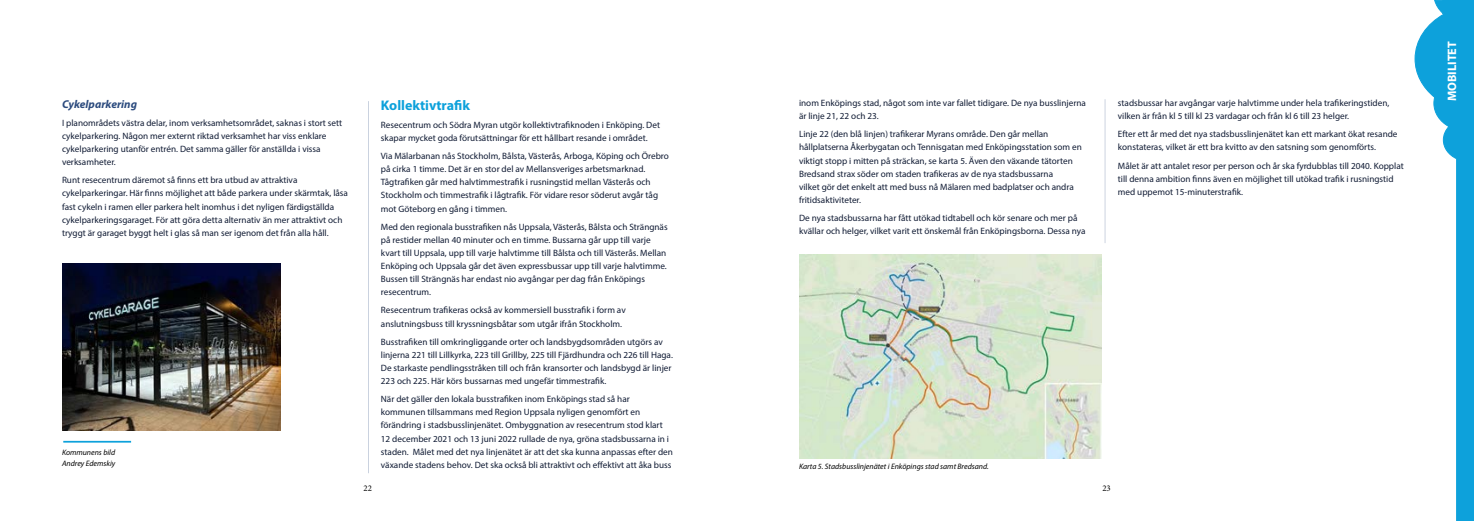
<style>
.page{position:relative;width:1474px;height:521px;background:#fff}
.page>*{position:absolute;margin:0;border:0;box-sizing:border-box;transform-origin:0 0}
.t1{font:700 14px "Myriad Pro";color:#0da1db}
.t2{font:700 12.25px "Myriad Pro";color:#fff}
.t3{font:italic 700 11.38px "Myriad Pro";color:#2c4b7e}
.t4{font:9.19px/13.1px "Myriad Pro";color:#101b34}
.t5{font:8.75px "Minion Pro";color:#000}
.t6{font:italic 7.88px/11.4px "Myriad Pro";color:#000}
</style>
<div class="page">
<img style="left:799px;top:254px;width:302px;height:205px">
<hr style="left:368px;top:101px;width:1px;height:372px;background:#2c4b7e">
<svg style="left:1414px;top:0;width:59px;height:521px"></svg>
<hr style="left:63px;top:441px;width:68px;height:2px;background:#0da1db">
<img style="left:62px;top:263px;width:218px;height:167px">
<hr style="left:1104px;top:99px;width:1px;height:144px;background:#2c4b7e">
<p class="t3" style="left:62px;top:97px;width:76px">Cykelparkering</p>
<p class="t4" style="left:62px;top:116px;width:282px">I planområdets västra delar, inom verksamhetsområdet, saknas i stort sett cykelparkering. Någon mer externt riktad verksamhet har viss enklare cykelparkering utanför entrén. Det samma gäller för anställda i vissa verksamheter.</p>
<p class="t4" style="left:62px;top:174px;width:287px">Runt resecentrum däremot så finns ett bra utbud av attraktiva cykelparkeringar. Här finns möjlighet att både parkera under skärmtak, låsa fast cykeln i ramen eller parkera helt inomhus i det nyligen färdigställda cykelparkeringsgaraget. För att göra detta alternativ än mer attraktivt och tryggt är garaget byggt helt i glas så man ser igenom det från alla håll.</p>
<p class="t6" style="left:62px;top:446px;width:55px">Kommunens bild<br>Andrey Edemskiy</p>
<h1 class="t1" style="left:381px;top:96px;width:91px">Kollektivtrafik</h1>
<p class="t4" style="left:381px;top:118px;width:281px">Resecentrum och Södra Myran utgör kollektivtrafiknoden i Enköping. Det skapar mycket goda förutsättningar för ett hållbart resande i området.</p>
<p class="t4" style="left:381px;top:149px;width:289px">Via Mälarbanan nås Stockholm, Bålsta, Västerås, Arboga, Köping och Örebro på cirka 1 timme. Det är en stor del av Mellansveriges arbetsmarknad.<br>Tågtrafiken går med halvtimmestrafik i rusningstid mellan Västerås och Stockholm och timmestrafik i lågtrafik. För vidare resor söderut avgår tåg mot Göteborg en gång i timmen.</p>
<p class="t4" style="left:381px;top:220px;width:288px">Med den regionala busstrafiken nås Uppsala, Västerås, Bålsta och Strängnäs på restider mellan 40 minuter och en timme. Bussarna går upp till varje kvart till Uppsala, upp till varje halvtimme till Bålsta och till Västerås. Mellan Enköping och Uppsala går det även expressbussar upp till varje halvtimme.<br>Bussen till Strängnäs har endast nio avgångar per dag från Enköpings resecentrum.</p>
<p class="t4" style="left:381px;top:304px;width:246px">Resecentrum trafikeras också av kommersiell busstrafik i form av anslutningsbuss till kryssningsbåtar som utgår ifrån Stockholm.</p>
<p class="t4" style="left:381px;top:335px;width:293px">Busstrafiken till omkringliggande orter och landsbygdsområden utgörs av linjerna 221 till Lillkyrka, 223 till Grillby, 225 till Fjärdhundra och 226 till Haga.<br>De starkaste pendlingsstråken till och från kransorter och landsbygd är linjer 223 och 225. Här körs bussarnas med ungefär timmestrafik.</p>
<p class="t4" style="left:381px;top:392px;width:293px">När det gäller den lokala busstrafiken inom Enköpings stad så har kommunen tillsammans med Region Uppsala nyligen genomfört en förändring i stadsbusslinjenätet. Ombyggnation av resecentrum stod klart 12 december 2021 och 13 juni 2022 rullade de nya, gröna stadsbussarna in i staden. Målet med det nya linjenätet är att det ska kunna anpassas efter den växande stadens behov. Det ska också bli attraktivt och effektivt att åka buss</p>
<p class="t4" style="left:799px;top:96px;width:288px">inom Enköpings stad, något som inte var fallet tidigare. De nya busslinjerna är linje 21, 22 och 23.</p>
<p class="t4" style="left:799px;top:128px;width:284px">Linje 22 (den blå linjen) trafikerar Myrans område. Den går mellan hållplatserna Åkerbygatan och Tennisgatan med Enköpingsstation som en viktigt stopp i mitten på sträckan, se karta 5. Även den växande tätorten Bredsand strax söder om staden trafikeras av de nya stadsbussarna<br>vilket gör det enkelt att med buss nå Mälaren med badplatser och andra fritidsaktiviteter.</p>
<p class="t4" style="left:799px;top:211px;width:288px">De nya stadsbussarna har fått utökad tidtabell och kör senare och mer på kvällar och helger, vilket varit ett önskemål från Enköpingsborna. Dessa nya</p>
<p class="t4" style="left:1117px;top:96px;width:273px">stadsbussar har avgångar varje halvtimme under hela trafikeringstiden, vilken är från kl 5 till kl 23 vardagar och från kl 6 till 23 helger.</p>
<p class="t4" style="left:1117px;top:128px;width:281px">Efter ett år med det nya stadsbusslinjenätet kan ett markant ökat resande konstateras, vilket är ett bra kvitto av den satsning som genomförts.</p>
<p class="t4" style="left:1117px;top:159px;width:287px">Målet är att antalet resor per person och år ska fyrdubblas till 2040. Kopplat till denna ambition finns även en möjlighet till utökad trafik i rusningstid med uppemot 15-minuterstrafik.</p>
<p class="t6" style="left:799px;top:461px;width:191px">Karta 5. Stadsbusslinjenätet i Enköpings stad samt Bredsand.</p>
<p class="t5" style="left:363px;top:482px;width:10px">22</p>
<p class="t5" style="left:1102px;top:482px;width:10px">23</p>
<h2 class="t2" style="left:1443px;top:101px;width:61px;rotate:-90deg">MOBILITET</h2>
</div>
